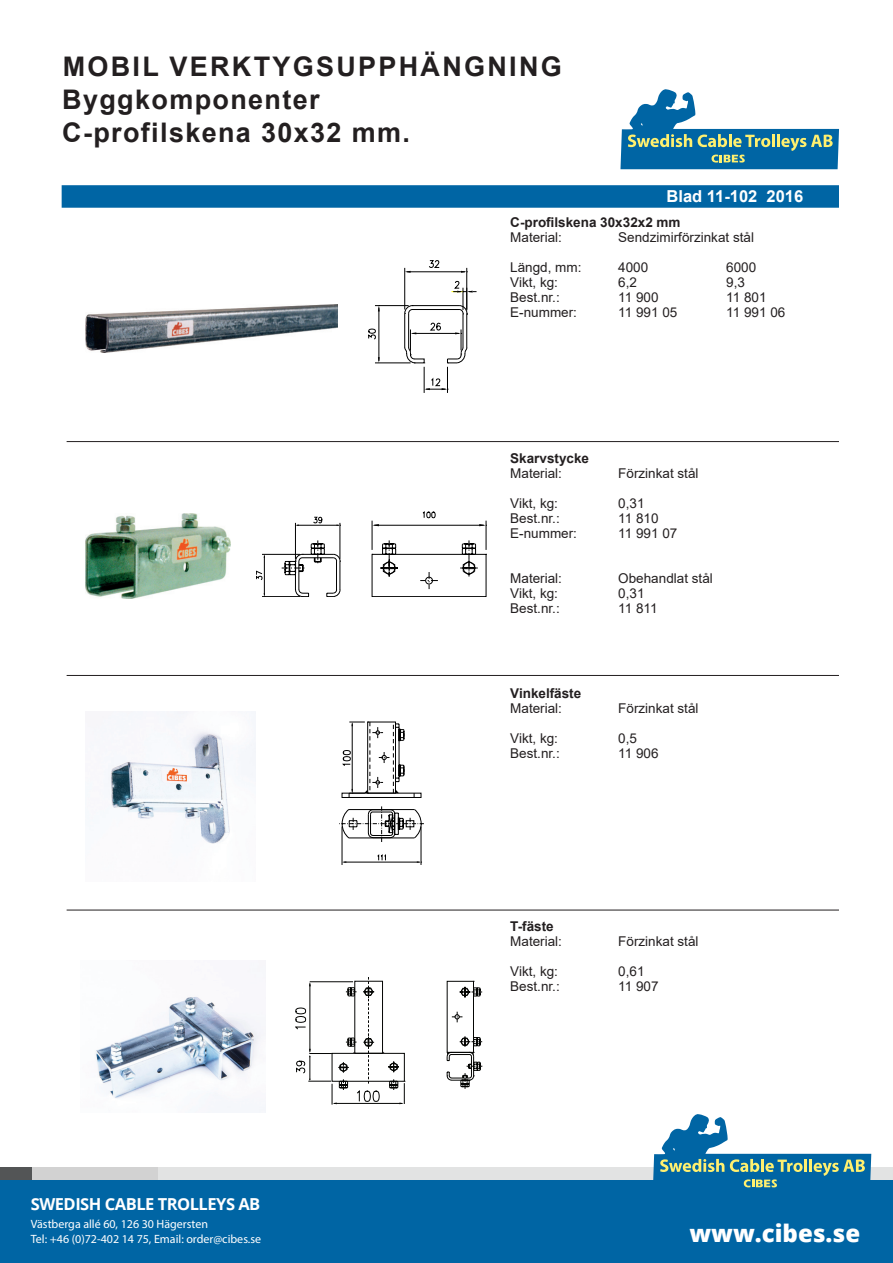
<style>
.page{position:relative;width:893px;height:1263px;background:#fff}
.page>*{position:absolute;margin:0;border:0;box-sizing:border-box;transform-origin:0 0}
.t1{font:700 27px "Arial";letter-spacing:.05em;color:#231f20}
.t2{font:700 27px "Arial";letter-spacing:.085em;color:#231f20}
.t3{font:800 24px "Open Sans";color:#fff}
.t4{font:700 16.5px "Open Sans";letter-spacing:-.03em;color:#fff}
.t5{font:700 16.5px "Arial";color:#fff}
.t6{font:13.5px "Arial";color:#231f20}
.t7{font:700 13.5px "Arial";color:#231f20}
.t8{font:12px/15px "Myriad Pro";color:#fff}
</style>
<div class="page">
<div style="left:0;top:1179px;width:893px;height:84px;background:#0065a4"></div>
<div style="left:157px;top:1167px;width:736px;height:13px;background:#e2e3e3"></div>
<div style="left:30px;top:1167px;width:127px;height:13px;background:#d2d2d2"></div>
<div style="left:0;top:1167px;width:32px;height:13px;background:#535556"></div>
<svg style="left:620px;top:89px;width:219px;height:80px"></svg>
<svg style="left:653px;top:1114px;width:218px;height:74px"></svg>
<div style="left:62px;top:185px;width:777px;height:23px;background:#0065a4"></div>
<hr style="left:67px;top:441px;width:772px;height:1px;background:#231f20">
<hr style="left:67px;top:675px;width:772px;height:1px;background:#231f20">
<hr style="left:67px;top:910px;width:772px;height:1px;background:#231f20">
<img style="left:85px;top:304px;width:252px;height:49px">
<svg style="left:369px;top:260px;width:108px;height:133px"></svg>
<img style="left:85px;top:513px;width:145px;height:85px">
<svg style="left:256px;top:512px;width:230px;height:85px"></svg>
<img style="left:92px;top:711px;width:163px;height:133px">
<svg style="left:339px;top:722px;width:85px;height:143px"></svg>
<img style="left:95px;top:997px;width:170px;height:115px">
<svg style="left:296px;top:977px;width:186px;height:127px"></svg>
<p class="t2" style="left:63px;top:47px;width:501px">MOBIL VERKTYGSUPPHÄNGNING</p>
<p class="t1" style="left:62px;top:80px;width:259px">Byggkomponenter</p>
<p class="t1" style="left:62px;top:113px;width:349px">C-profilskena 30x32 mm.</p>
<p class="t5" style="left:666px;top:185px;width:138px">Blad 11-102 2016</p>
<p class="t7" style="left:510px;top:213px;width:172px">C-profilskena 30x32x2 mm</p>
<p class="t6" style="left:510px;top:228px;width:53px">Material:</p>
<p class="t6" style="left:618px;top:228px;width:137px">Sendzimirförzinkat stål</p>
<p class="t6" style="left:510px;top:258px;width:73px">Längd, mm:</p>
<p class="t6" style="left:618px;top:258px;width:32px">4000</p>
<p class="t6" style="left:726px;top:258px;width:32px">6000</p>
<p class="t6" style="left:510px;top:273px;width:49px">Vikt, kg:</p>
<p class="t6" style="left:618px;top:273px;width:20px">6,2</p>
<p class="t6" style="left:726px;top:273px;width:20px">9,3</p>
<p class="t6" style="left:510px;top:288px;width:51px">Best.nr.:</p>
<p class="t6" style="left:618px;top:288px;width:42px">11 900</p>
<p class="t6" style="left:726px;top:288px;width:42px">11 801</p>
<p class="t6" style="left:510px;top:303px;width:68px">E-nummer:</p>
<p class="t6" style="left:618px;top:303px;width:61px">11 991 05</p>
<p class="t6" style="left:726px;top:303px;width:61px">11 991 06</p>
<p class="t7" style="left:510px;top:448px;width:80px">Skarvstycke</p>
<p class="t6" style="left:510px;top:464px;width:53px">Material:</p>
<p class="t6" style="left:618px;top:464px;width:82px">Förzinkat stål</p>
<p class="t6" style="left:510px;top:494px;width:49px">Vikt, kg:</p>
<p class="t6" style="left:618px;top:494px;width:28px">0,31</p>
<p class="t6" style="left:510px;top:509px;width:51px">Best.nr.:</p>
<p class="t6" style="left:618px;top:509px;width:42px">11 810</p>
<p class="t6" style="left:510px;top:524px;width:68px">E-nummer:</p>
<p class="t6" style="left:618px;top:524px;width:61px">11 991 07</p>
<p class="t6" style="left:510px;top:569px;width:53px">Material:</p>
<p class="t6" style="left:618px;top:569px;width:96px">Obehandlat stål</p>
<p class="t6" style="left:510px;top:584px;width:49px">Vikt, kg:</p>
<p class="t6" style="left:618px;top:584px;width:28px">0,31</p>
<p class="t6" style="left:510px;top:599px;width:51px">Best.nr.:</p>
<p class="t6" style="left:618px;top:599px;width:41px">11 811</p>
<p class="t7" style="left:510px;top:684px;width:73px">Vinkelfäste</p>
<p class="t6" style="left:510px;top:699px;width:53px">Material:</p>
<p class="t6" style="left:618px;top:699px;width:82px">Förzinkat stål</p>
<p class="t6" style="left:510px;top:729px;width:49px">Vikt, kg:</p>
<p class="t6" style="left:618px;top:729px;width:20px">0,5</p>
<p class="t6" style="left:510px;top:744px;width:51px">Best.nr.:</p>
<p class="t6" style="left:618px;top:744px;width:42px">11 906</p>
<p class="t7" style="left:510px;top:916px;width:45px">T-fäste</p>
<p class="t6" style="left:510px;top:931px;width:53px">Material:</p>
<p class="t6" style="left:618px;top:931px;width:82px">Förzinkat stål</p>
<p class="t6" style="left:510px;top:961px;width:49px">Vikt, kg:</p>
<p class="t6" style="left:618px;top:961px;width:28px">0,61</p>
<p class="t6" style="left:510px;top:976px;width:51px">Best.nr.:</p>
<p class="t6" style="left:618px;top:976px;width:42px">11 907</p>
<p class="t4" style="left:31px;top:1192px;width:231px">SWEDISH CABLE TROLLEYS AB</p>
<p class="t8" style="left:31px;top:1216px;width:232px">Västberga allé 60, 126 30 Hägersten<br>Tel: +46 (0)72-402 14 75, Email: order@cibes.se</p>
<h2 class="t3" style="left:689px;top:1215px;width:172px">www.cibes.se</h2>
</div>
